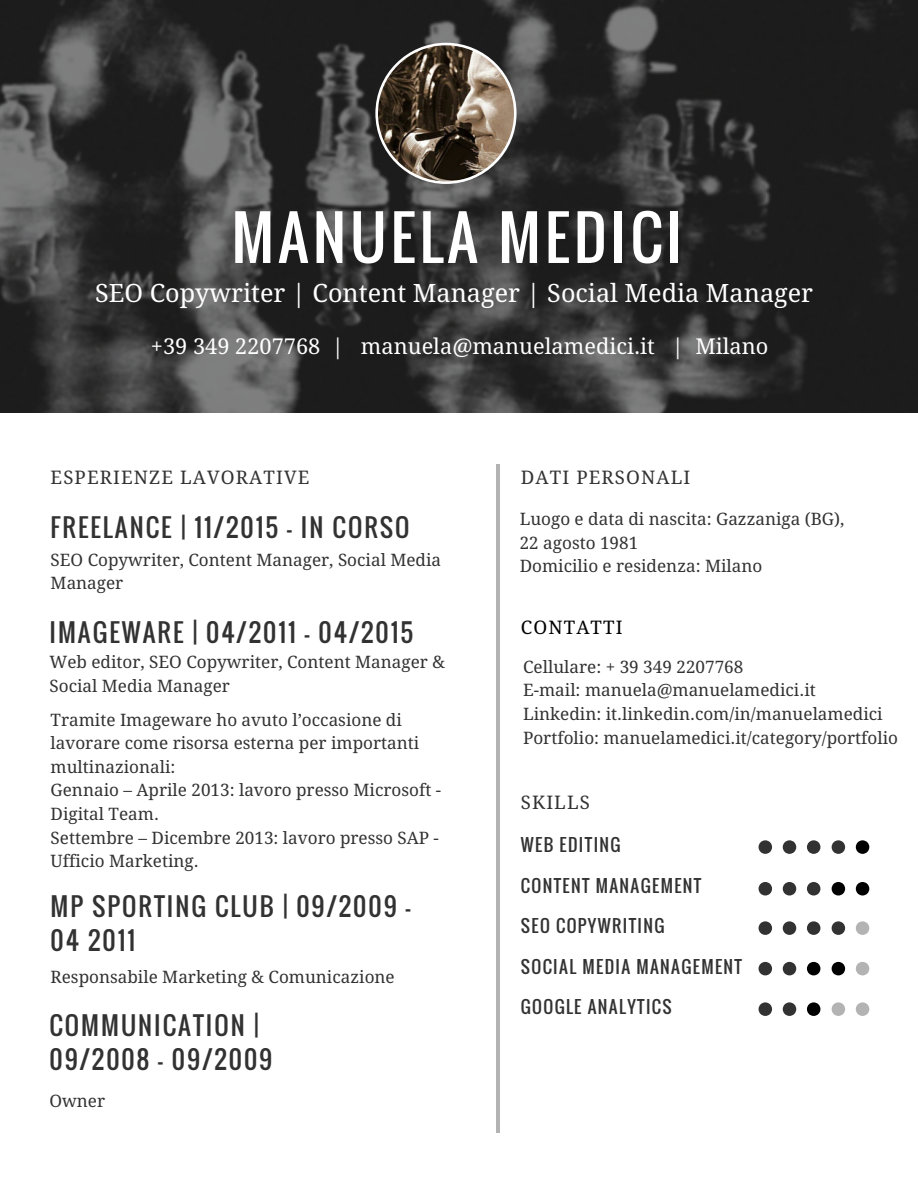
<style>
.page{position:relative;width:918px;height:1187px;background:#fff}
.page>*{position:absolute;margin:0;border:0;box-sizing:border-box;transform-origin:0 0}
.t1{font:59.1px "Oswald";letter-spacing:.07em;color:#fff}
.t2{font:25.2px "Droid Serif";color:#fff}
.t3{font:24.9px/33.8px "Oswald";letter-spacing:.08em;color:#323232}
.t4{font:21.75px "Droid Serif";color:#fff}
.t5{font:18.75px "Droid Serif";letter-spacing:.06em;color:#323232}
.t6{font:18.75px "Droid Serif";letter-spacing:.06em;color:#000}
.t7{font:17.1px/23.7px "Droid Serif";color:#323232}
.t8{font:17.1px "Oswald";letter-spacing:.08em;color:#323232}
</style>
<div class="page">
<img style="left:0;top:0;width:918px;height:412px">
<svg style="left:375px;top:43px;width:142px;height:141px;background:#5d5348"></svg>
<svg style="left:759px;top:840px;width:13px;height:14px"></svg>
<svg style="left:783px;top:840px;width:13px;height:14px"></svg>
<svg style="left:807px;top:840px;width:13px;height:14px"></svg>
<svg style="left:832px;top:840px;width:13px;height:14px"></svg>
<svg style="left:856px;top:840px;width:13px;height:14px"></svg>
<svg style="left:759px;top:882px;width:13px;height:13px"></svg>
<svg style="left:783px;top:882px;width:13px;height:13px"></svg>
<svg style="left:807px;top:882px;width:13px;height:13px"></svg>
<svg style="left:832px;top:882px;width:13px;height:13px"></svg>
<svg style="left:856px;top:882px;width:13px;height:13px"></svg>
<svg style="left:759px;top:921px;width:13px;height:13px"></svg>
<svg style="left:783px;top:921px;width:13px;height:13px"></svg>
<svg style="left:807px;top:921px;width:13px;height:13px"></svg>
<svg style="left:832px;top:921px;width:13px;height:13px"></svg>
<svg style="left:856px;top:921px;width:13px;height:13px"></svg>
<svg style="left:759px;top:962px;width:13px;height:13px"></svg>
<svg style="left:783px;top:962px;width:13px;height:13px"></svg>
<svg style="left:807px;top:962px;width:13px;height:13px"></svg>
<svg style="left:832px;top:962px;width:13px;height:13px"></svg>
<svg style="left:856px;top:962px;width:13px;height:13px"></svg>
<hr style="left:496px;top:464px;width:3px;height:668px;background:#b3b3b3">
<svg style="left:759px;top:1002px;width:13px;height:14px"></svg>
<svg style="left:783px;top:1002px;width:13px;height:14px"></svg>
<svg style="left:807px;top:1002px;width:13px;height:14px"></svg>
<svg style="left:832px;top:1002px;width:13px;height:14px"></svg>
<svg style="left:856px;top:1002px;width:13px;height:14px"></svg>
<h1 class="t1" style="left:232px;top:192px;width:452px">MANUELA MEDICI</h1>
<h2 class="t2" style="left:95px;top:279px;width:720px">SEO Copywriter | Content Manager | Social Media Manager</h2>
<p class="t4" style="left:151px;top:334px;width:619px">+39 349 2207768 | manuela@manuelamedici.it | Milano</p>
<p class="t5" style="left:51px;top:466px;width:260px">ESPERIENZE LAVORATIVE</p>
<h3 class="t3" style="left:51px;top:509px;width:360px">FREELANCE | 11/2015 - IN CORSO</h3>
<p class="t7" style="left:51px;top:548px;width:392px">SEO Copywriter, Content Manager, Social Media<br>Manager</p>
<h3 class="t3" style="left:50px;top:615px;width:365px">IMAGEWARE | 04/2011 - 04/2015</h3>
<p class="t7" style="left:50px;top:650px;width:397px">Web editor, SEO Copywriter, Content Manager &amp;<br>Social Media Manager</p>
<p class="t7" style="left:51px;top:707px;width:392px">Tramite Imageware ho avuto l’occasione di lavorare come risorsa esterna per importanti multinazionali:<br>Gennaio – Aprile 2013: lavoro presso Microsoft - Digital Team.<br>Settembre – Dicembre 2013: lavoro presso SAP - Ufficio Marketing.</p>
<h3 class="t3" style="left:51px;top:888px;width:361px">MP SPORTING CLUB | 09/2009 -<br>04 2011</h3>
<p class="t7" style="left:51px;top:965px;width:346px">Responsabile Marketing &amp; Comunicazione</p>
<h3 class="t3" style="left:50px;top:1008px;width:224px">COMMUNICATION |<br>09/2008 - 09/2009</h3>
<p class="t7" style="left:50px;top:1089px;width:57px">Owner</p>
<p class="t5" style="left:521px;top:466px;width:171px">DATI PERSONALI</p>
<p class="t7" style="left:520px;top:507px;width:326px">Luogo e data di nascita: Gazzaniga (BG),<br>22 agosto 1981<br>Domicilio e residenza: Milano</p>
<p class="t6" style="left:521px;top:617px;width:103px">CONTATTI</p>
<p class="t7" style="left:523px;top:655px;width:376px">Cellulare: + 39 349 2207768<br>E-mail: manuela@manuelamedici.it Linkedin: it.linkedin.com/in/manuelamedici Portfolio: manuelamedici.it/category/portfolio</p>
<p class="t5" style="left:521px;top:791px;width:71px">SKILLS</p>
<p class="t8" style="left:521px;top:831px;width:101px">WEB EDITING</p>
<p class="t8" style="left:521px;top:872px;width:182px">CONTENT MANAGEMENT</p>
<p class="t8" style="left:521px;top:912px;width:145px">SEO COPYWRITING</p>
<p class="t8" style="left:521px;top:953px;width:223px">SOCIAL MEDIA MANAGEMENT</p>
<p class="t8" style="left:521px;top:993px;width:152px">GOOGLE ANALYTICS</p>
</div>
